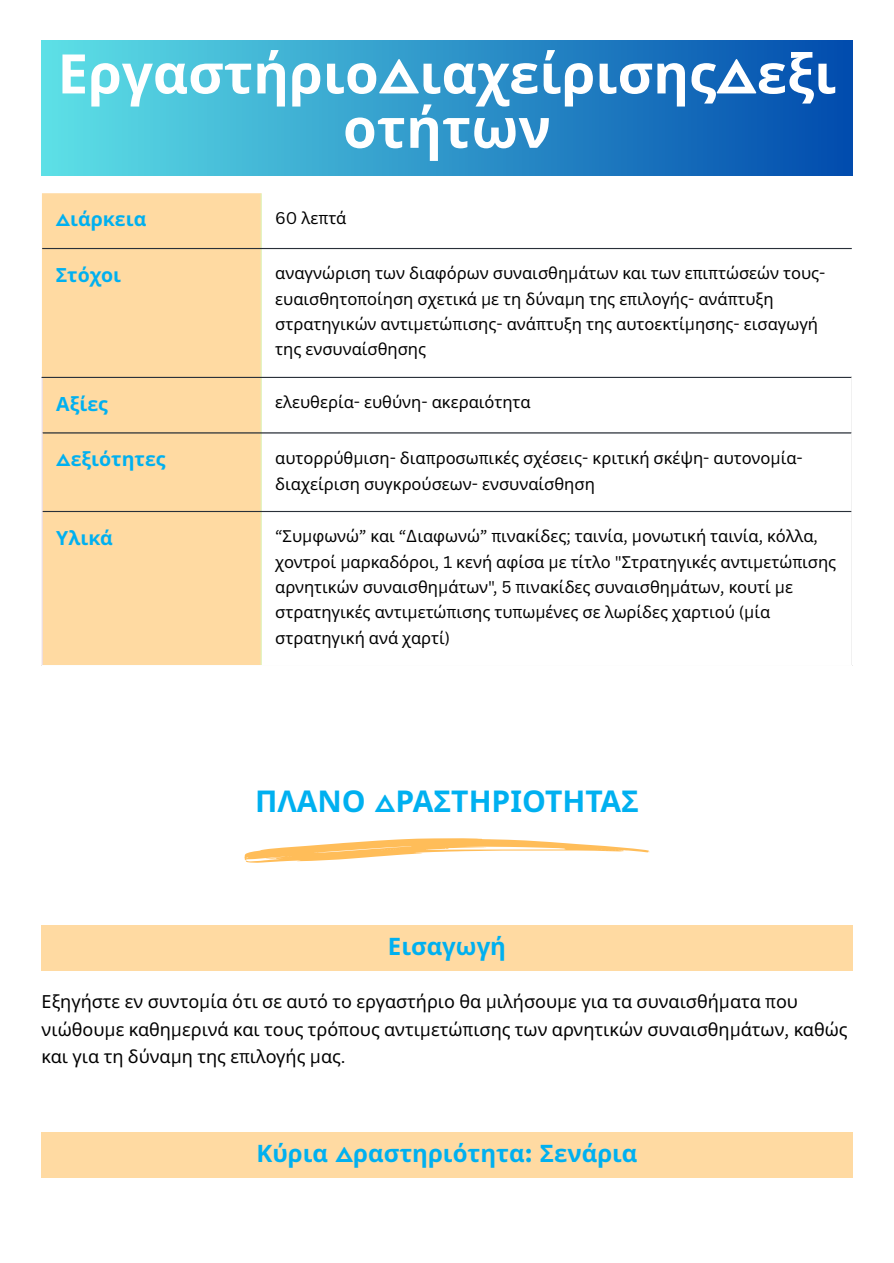
<style>
.page{position:relative;width:894px;height:1263px;background:#fff}
.page>*{position:absolute;margin:0;border:0;box-sizing:border-box;transform-origin:0 0}
.t1{font:700 54.6px/54.4px "Noto Sans";color:#fff;text-align:center}
.t2{font:700 30px "Noto Sans";color:#00b0f0}
.t3{font:700 24px "Noto Sans";color:#00b0f0}
.t4{font:700 19.5px "Noto Sans";color:#00b0f0}
.t5{font:18px/27.6px "Noto Sans";color:#000}
.t6{font:16.5px/25.3px "Noto Sans";color:#000}
.s1{font-family:"Nourd"}
.s2{font-family:"Canva Sans"}
.s3{font-family:"Nourd";font-weight:600}
</style>
<div class="page">
<div style="left:42px;top:40px;width:810px;height:136px;background:linear-gradient(to right,#5de0e6,#014bad)"></div>
<div style="left:42px;top:194px;width:218px;height:471px;background:#ffdaa2"></div>
<hr style="left:42px;top:378px;width:1px;height:287px;background:#eadeeb">
<hr style="left:260px;top:194px;width:2px;height:471px;background:#def6bf">
<hr style="left:42px;top:248px;width:809px;height:1px;background:#293039">
<hr style="left:42px;top:377px;width:809px;height:1px;background:#293039">
<hr style="left:43px;top:432px;width:808px;height:2px;background:#293039">
<hr style="left:43px;top:511px;width:808px;height:1px;background:#293039">
<svg style="left:244px;top:838px;width:405px;height:25px"></svg>
<div style="left:42px;top:926px;width:810px;height:45px;background:#ffdaa2"></div>
<div style="left:42px;top:1133px;width:810px;height:45px;background:#ffdaa2"></div>
<p class="t1" style="left:58px;top:45px;width:780px">Εργαστήριο<span class="s1">Δ</span>ιαχείρισης<span class="s1">Δ</span>εξι οτήτων</p>
<p class="t4" style="left:56px;top:205px;width:92px"><span class="s1">Δ</span>ιάρκεια</p>
<p class="t6" style="left:275px;top:205px;width:73px"><span class="s2">60</span> λε<span class="s2">π</span>τά</p>
<p class="t4" style="left:56px;top:261px;width:67px">Στόχοι</p>
<p class="t6" style="left:275px;top:260px;width:551px">αναγνώριση των διαφόρων συναισθη<span class="s2">μ</span>άτων και των ε<span class="s2">π</span>ι<span class="s2">π</span>τώσεών τους&shy;ευαισθητο<span class="s2">π</span>οίηση σχετικά <span class="s2">μ</span>ε τη δύνα<span class="s2">μ</span>η της ε<span class="s2">π</span>ιλογής<span class="s2">-</span> ανά<span class="s2">π</span>τυξη στρατηγικών αντι<span class="s2">μ</span>ετώ<span class="s2">π</span>ισης<span class="s2">-</span> ανά<span class="s2">π</span>τυξη της αυτοεκτί<span class="s2">μ</span>ησης<span class="s2">-</span> εισαγωγή της ενσυναίσθησης</p>
<p class="t4" style="left:56px;top:390px;width:53px">Αξίες</p>
<p class="t6" style="left:275px;top:389px;width:257px">ελευθερία<span class="s2">-</span> ευθύνη<span class="s2">-</span> ακεραιότητα</p>
<p class="t4" style="left:56px;top:445px;width:111px"><span class="s1">Δ</span>εξιότητες</p>
<p class="t6" style="left:275px;top:445px;width:529px;line-height:25.8px">αυτορρύθ<span class="s2">μ</span>ιση<span class="s2">-</span> δια<span class="s2">π</span>ροσω<span class="s2">π</span>ικές σχέσεις<span class="s2">-</span> κριτική σκέψη<span class="s2">-</span> αυτονο<span class="s2">μ</span>ία&shy;διαχείριση συγκρούσεων<span class="s2">-</span> ενσυναίσθηση</p>
<p class="t4" style="left:56px;top:524px;width:58px">Υλικά</p>
<p class="t6" style="left:275px;top:523px;width:562px"><span class="s2">“</span>Συ<span class="s2">μ</span>φωνώ<span class="s2">”</span> και <span class="s2">“Δ</span>ιαφωνώ<span class="s2">” π</span>ινακίδες<span class="s2">;</span> ταινία<span class="s2">, μ</span>ονωτική ταινία<span class="s2">,</span> κόλλα<span class="s2">, </span>χοντροί <span class="s2">μ</span>αρκαδόροι<span class="s2">, 1</span> κενή αφίσα <span class="s2">μ</span>ε τίτλο <span class="s2">"</span>Στρατηγικές αντι<span class="s2">μ</span>ετώ<span class="s2">π</span>ισης αρνητικών συναισθη<span class="s2">μ</span>άτων<span class="s2">", 5 π</span>ινακίδες συναισθη<span class="s2">μ</span>άτων<span class="s2">,</span> κουτί <span class="s2">μ</span>ε στρατηγικές αντι<span class="s2">μ</span>ετώ<span class="s2">π</span>ισης τυ<span class="s2">π</span>ω<span class="s2">μ</span>ένες σε λωρίδες χαρτιού <span class="s2">(μ</span>ία στρατηγική ανά χαρτί<span class="s2">)</span></p>
<h1 class="t2" style="left:255px;top:780px;width:385px">ΠΛΑΝΟ <span class="s3">Δ</span>ΡΑΣΤΗΡΙΟΤΗΤΑΣ</h1>
<p class="t3" style="left:388px;top:929px;width:120px">Εισαγωγή</p>
<p class="t5" style="left:42px;top:987px;width:807px">Εξηγήστε εν συντο<span class="s2">μ</span>ία ότι σε αυτό το εργαστήριο θα <span class="s2">μ</span>ιλήσου<span class="s2">μ</span>ε για τα συναισθή<span class="s2">μ</span>ατα <span class="s2">π</span>ου νιώθου<span class="s2">μ</span>ε καθη<span class="s2">μ</span>ερινά και τους τρό<span class="s2">π</span>ους αντι<span class="s2">μ</span>ετώ<span class="s2">π</span>ισης των αρνητικών συναισθη<span class="s2">μ</span>άτων<span class="s2">,</span> καθώς και για τη δύνα<span class="s2">μ</span>η της ε<span class="s2">π</span>ιλογής <span class="s2">μ</span>ας<span class="s2">.</span></p>
<p class="t3" style="left:256px;top:1136px;width:382px">Κύρια <span class="s1">Δ</span>ραστηριότητα<span class="s1">:</span> Σενάρια</p>
</div>
